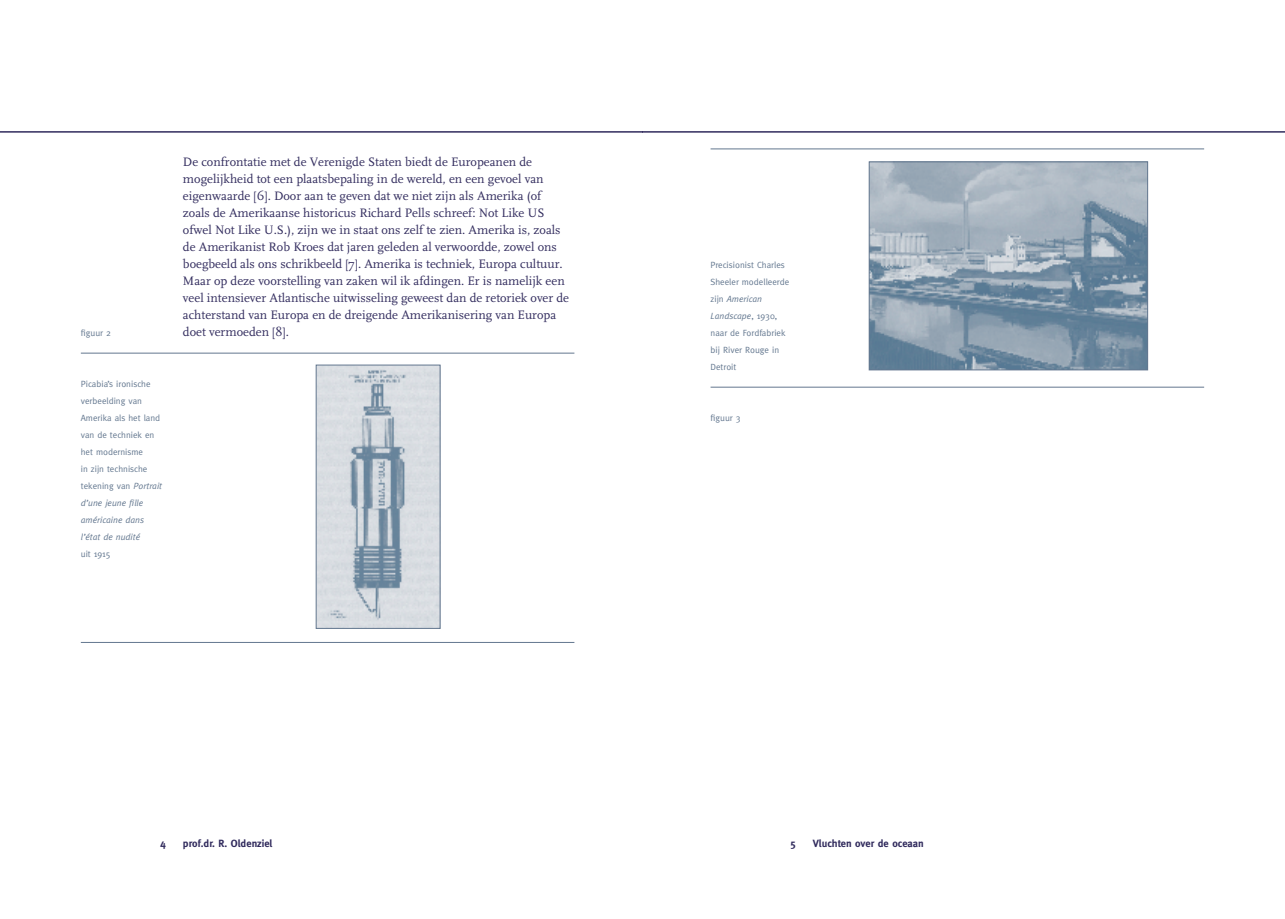
<style>
.page{position:relative;width:1285px;height:919px;background:#fff}
.page>*{position:absolute;margin:0;border:0;box-sizing:border-box;transform-origin:0 0}
.t1{font:12.75px/17px "FF Scala";color:#312b5d}
.t2{font:700 10.5px "Meta";color:#312b5d}
.t3{font:9px/17px "Meta";color:#63778f}
.s1{font-style:italic}
</style>
<div class="page">
<hr style="left:81px;top:353px;width:493px;height:1px;background:#63778f">
<hr style="left:710px;top:149px;width:493px;height:1px;background:#63778f">
<hr style="left:81px;top:642px;width:493px;height:1px;background:#63778f">
<hr style="left:710px;top:387px;width:493px;height:1px;background:#63778f">
<img style="left:870px;top:164px;width:275px;height:204px">
<div style="left:868px;top:162px;width:279px;height:208px;border:1px solid #63778f"></div>
<img style="left:318px;top:367px;width:120px;height:259px">
<div style="left:316px;top:365px;width:124px;height:263px;border:1px solid #63778f"></div>
<hr style="left:0;top:131px;width:642px;height:2px;background:#312b5d">
<hr style="left:642px;top:131px;width:642px;height:2px;background:#312b5d">
<p class="t3" style="left:81px;top:324px;width:32px">figuur 2</p>
<p class="t3" style="left:81px;top:375px;width:83px">Picabia’s ironische verbeelding van<br>Amerika als het land van de techniek en het modernisme<br>in zijn technische tekening van <span class="s1">Portrait d’une jeune fille américaine dans l’état de nudité</span></p>
<p class="t3" style="left:81px;top:545px;width:31px">uit 1915</p>
<p class="t1" style="left:183px;top:153px;width:387px">De confrontatie met de Verenigde Staten biedt de Europeanen de mogelijkheid tot een plaatsbepaling in de wereld, en een gevoel van eigenwaarde [6]. Door aan te geven dat we niet zijn als Amerika (of zoals de Amerikaanse historicus Richard Pells schreef: Not Like US ofwel Not Like U.S.), zijn we in staat ons zelf te zien. Amerika is, zoals de Amerikanist Rob Kroes dat jaren geleden al verwoordde, zowel ons boegbeeld als ons schrikbeeld [7]. Amerika is techniek, Europa cultuur.<br>Maar op deze voorstelling van zaken wil ik afdingen. Er is namelijk een veel intensiever Atlantische uitwisseling geweest dan de retoriek over de achterstand van Europa en de dreigende Amerikanisering van Europa doet vermoeden [8].</p>
<p class="t3" style="left:710px;top:256px;width:80px">Precisionist Charles<br>Sheeler modelleerde zijn <span class="s1">American<br>Landscape</span>, 1930, naar de Fordfabriek bij River Rouge in<br>Detroit</p>
<p class="t3" style="left:710px;top:409px;width:32px">figuur 3</p>
<p class="t2" style="left:160px;top:836px;width:7px">4</p>
<p class="t2" style="left:183px;top:836px;width:91px">prof.dr. R. Oldenziel</p>
<p class="t2" style="left:790px;top:836px;width:7px">5</p>
<p class="t2" style="left:812px;top:836px;width:112px">Vluchten over de oceaan</p>
</div>
